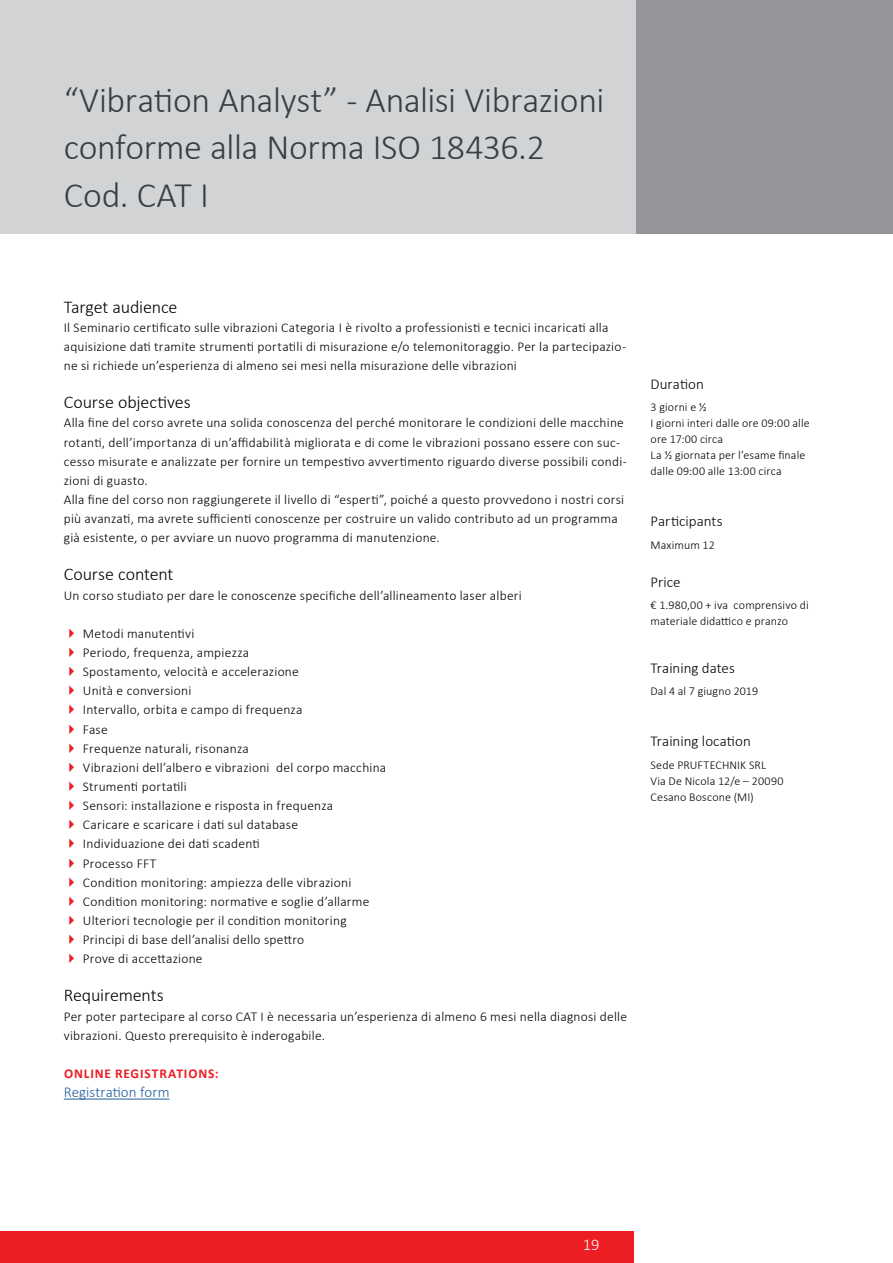
<style>
.page{position:relative;width:893px;height:1263px;background:#fff}
.page>*{position:absolute;margin:0;border:0;box-sizing:border-box;transform-origin:0 0}
.t1{font:300 36px/47.8px "Calibri";letter-spacing:-.01em;color:#383e41}
.t2{font:300 18px "Calibri";letter-spacing:-.005em;color:#000}
.t3{font:300 16.5px "Calibri";color:#fff}
.t4{font:300 15px "Calibri";color:#000}
.t5{font:300 15px "Calibri";color:#215e9e}
.t6{font:300 13.5px/19.2px "Calibri";letter-spacing:.02em;color:#000}
.t7{font:700 13.5px "Calibri";letter-spacing:.065em;color:#ed1d24}
.t8{font:300 12px/15.9px "Calibri";letter-spacing:.01em;color:#000}
</style>
<div class="page">
<div style="left:0;top:1231px;width:634px;height:32px;background:#ed1d24"></div>
<div style="left:634px;top:0;width:259px;height:234px;background:#939598"></div>
<div style="left:0;top:0;width:635px;height:234px;background:#d1d3d4"></div>
<hr style="left:64px;top:1099px;width:106px;height:1px;background:#215e9e">
<h1 class="t1" style="left:64px;top:75px;width:542px">“Vibration Analyst” - Analisi Vibrazioni conforme alla Norma ISO 18436.2<br>Cod. CAT I</h1>
<h2 class="t2" style="left:64px;top:295px;width:115px">Target audience</h2>
<p class="t6" style="left:64px;top:317px;width:564px">Il Seminario certificato sulle vibrazioni Categoria I è rivolto a professionisti e tecnici incaricati alla aquisizione dati tramite strumenti portatili di misurazione e/o telemonitoraggio. Per la partecipazio&shy;ne si richiede un’esperienza di almeno sei mesi nella misurazione delle vibrazioni</p>
<h2 class="t2" style="left:64px;top:391px;width:128px">Course objectives</h2>
<p class="t6" style="left:64px;top:413px;width:565px">Alla fine del corso avrete una solida conoscenza del perché monitorare le condizioni delle macchine rotanti, dell’importanza di un’affidabilità migliorata e di come le vibrazioni possano essere con suc&shy;cesso misurate e analizzate per fornire un tempestivo avvertimento riguardo diverse possibili condi&shy;zioni di guasto.<br>Alla fine del corso non raggiungerete il livello di “esperti”, poiché a questo provvedono i nostri corsi più avanzati, ma avrete sufficienti conoscenze per costruire un valido contributo ad un programma già esistente, o per avviare un nuovo programma di manutenzione.</p>
<h2 class="t2" style="left:64px;top:563px;width:111px">Course content</h2>
<p class="t6" style="left:64px;top:585px;width:460px">Un corso studiato per dare le conoscenze specifiche dell’allineamento laser alberi</p>
<p class="t6" style="left:83px;top:624px;width:305px">Metodi manutentivi<br>Periodo, frequenza, ampiezza<br>Spostamento, velocità e accelerazione<br>Unità e conversioni<br>Intervallo, orbita e campo di frequenza<br>Fase<br>Frequenze naturali, risonanza<br>Vibrazioni dell’albero e vibrazioni del corpo macchina Strumenti portatili<br>Sensori: installazione e risposta in frequenza<br>Caricare e scaricare i dati sul database<br>Individuazione dei dati scadenti<br>Processo FFT<br>Condition monitoring: ampiezza delle vibrazioni Condition monitoring: normative e soglie d’allarme Ulteriori tecnologie per il condition monitoring Principi di base dell’analisi dello spettro<br>Prove di accettazione</p>
<h2 class="t2" style="left:64px;top:984px;width:102px">Requirements</h2>
<p class="t6" style="left:64px;top:1006px;width:565px">Per poter partecipare al corso CAT I è necessaria un’esperienza di almeno 6 mesi nella diagnosi delle vibrazioni. Questo prerequisito è inderogabile.</p>
<p class="t7" style="left:64px;top:1064px;width:156px">ONLINE REGISTRATIONS:</p>
<p class="t5" style="left:64px;top:1083px;width:107px">Registration form</p>
<p class="t4" style="left:651px;top:375px;width:55px">Duration</p>
<p class="t8" style="left:651px;top:399px;width:161px">3 giorni e ½<br>I giorni interi dalle ore 09:00 alle ore 17:00 circa<br>La ½ giornata per l’esame finale dalle 09:00 alle 13:00 circa</p>
<p class="t4" style="left:651px;top:512px;width:73px">Participants</p>
<p class="t8" style="left:651px;top:536px;width:66px">Maximum 12</p>
<p class="t4" style="left:651px;top:572px;width:32px">Price</p>
<p class="t8" style="left:651px;top:597px;width:160px">€ 1.980,00 + iva comprensivo di materiale didattico e pranzo</p>
<p class="t4" style="left:651px;top:659px;width:86px">Training dates</p>
<p class="t8" style="left:651px;top:683px;width:109px">Dal 4 al 7 giugno 2019</p>
<p class="t4" style="left:651px;top:732px;width:102px">Training location</p>
<p class="t8" style="left:651px;top:757px;width:134px">Sede PRUFTECHNIK SRL<br>Via De Nicola 12/e – 20090<br>Cesano Boscone (MI)</p>
<p class="t3" style="left:583px;top:1234px;width:18px">19</p>
</div>
